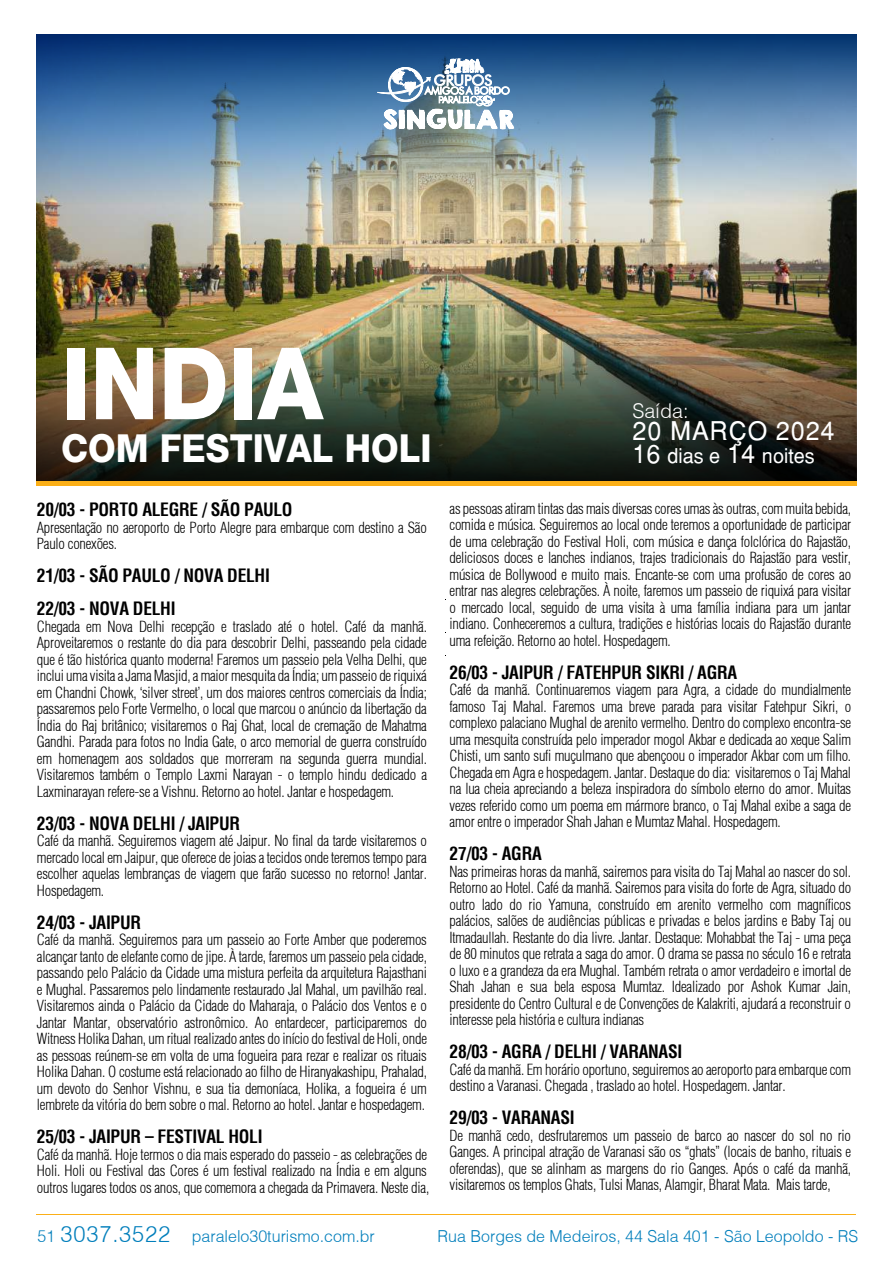
<style>
.page{position:relative;width:893px;height:1263px;background:#fff}
.page>*{position:absolute;margin:0;border:0;box-sizing:border-box;transform-origin:0 0}
.t1{font:800 100.05px "Helvetica 85";color:#fff;scale:.92 1}
.t2{font:800 38.4px "Helvetica 85";color:#fff;scale:.92 1}
.t3{font:25.8px "Helvetica";letter-spacing:.035em;color:#fff}
.t4{font:20.4px "Helvetica";color:#fff}
.t5{font:300 20.4px "Helvetica";color:#fff}
.t6{font:700 condensed 18px/33px "Helvetica";letter-spacing:-.015em;color:#000}
.t7{font:300 16.5px "Helvetica";color:#007ebb}
.t8{font:300 condensed 15px/16.5px "Helvetica";letter-spacing:-.015em;color:#000;text-align:justify}
.s1{font-size:25.8px}
.s2{font-size:22.5px}
</style>
<div class="page">
<img style="left:36px;top:34px;width:821px;height:449px">
<img style="left:37px;top:334px;width:819px;height:147px">
<img style="left:37px;top:34px;width:819px;height:171px">
<hr style="left:36px;top:1214px;width:820px;height:1px;background:#fbaf17">
<hr style="left:36px;top:481px;width:820px;height:4px;background:#fbaf17">
<svg style="left:377px;top:53px;width:137px;height:85px"></svg>
<h1 class="t1" style="left:61px;top:324px;width:286px">INDIA</h1>
<h2 class="t2" style="left:61px;top:425px;width:404px">COM FESTIVAL HOLI</h2>
<p class="t6" style="left:37px;top:493px;width:257px">20/03 - PORTO ALEGRE / SÃO PAULO</p>
<p class="t8" style="left:37px;top:519px;width:391px">Apresentação no aeroporto de Porto Alegre para embarque com destino a São<br>Paulo conexões.</p>
<p class="t6" style="left:37px;top:559px;width:234px">21/03 - SÃO PAULO / NOVA DELHI<br>22/03 - NOVA DELHI</p>
<p class="t8" style="left:37px;top:618px;width:392px">Chegada em Nova Delhi recepção e traslado até o hotel. Café da manhã.<br>Aproveitaremos o restante do dia para descobrir Delhi, passeando pela cidade que é tão histórica quanto moderna! Faremos um passeio pela Velha Delhi, que inclui uma visita a Jama Masjid, a maior mesquita da Índia; um passeio de riquixá em Chandni Chowk, ‘silver street’, um dos maiores centros comerciais da Índia; passaremos pelo Forte Vermelho, o local que marcou o anúncio da libertação da Índia do Raj britânico; visitaremos o Raj Ghat, local de cremação de Mahatma Gandhi. Parada para fotos no India Gate, o arco memorial de guerra construído em homenagem aos soldados que morreram na segunda guerra mundial.<br>Visitaremos também o Templo Laxmi Narayan - o templo hindu dedicado a Laxminarayan refere-se a Vishnu. Retorno ao hotel. Jantar e hospedagem.</p>
<p class="t6" style="left:37px;top:806px;width:205px">23/03 - NOVA DELHI / JAIPUR</p>
<p class="t8" style="left:37px;top:832px;width:392px">Café da manhã. Seguiremos viagem até Jaipur. No final da tarde visitaremos o mercado local em Jaipur, que oferece de joias a tecidos onde teremos tempo para escolher aquelas lembranças de viagem que farão sucesso no retorno! Jantar.<br>Hospedagem.</p>
<p class="t6" style="left:37px;top:905px;width:106px">24/03 - JAIPUR</p>
<p class="t8" style="left:37px;top:931px;width:392px">Café da manhã. Seguiremos para um passeio ao Forte Amber que poderemos alcançar tanto de elefante como de jipe. À tarde, faremos um passeio pela cidade, passando pelo Palácio da Cidade uma mistura perfeita da arquitetura Rajasthani e Mughal. Passaremos pelo lindamente restaurado Jal Mahal, um pavilhão real.<br>Visitaremos ainda o Palácio da Cidade do Maharaja, o Palácio dos Ventos e o Jantar Mantar, observatório astronômico. Ao entardecer, participaremos do Witness Holika Dahan, um ritual realizado antes do início do festival de Holi, onde as pessoas reúnem-se em volta de uma fogueira para rezar e realizar os rituais Holika Dahan. O costume está relacionado ao filho de Hiranyakashipu, Prahalad, um devoto do Senhor Vishnu, e sua tia demoníaca, Holika, a fogueira é um lembrete da vitória do bem sobre o mal. Retorno ao hotel. Jantar e hospedagem.</p>
<p class="t6" style="left:37px;top:1120px;width:227px">25/03 - JAIPUR – FESTIVAL HOLI</p>
<p class="t8" style="left:37px;top:1146px;width:394px;text-align:left">Café da manhã. Hoje termos o dia mais esperado do passeio - as celebrações de<br>Holi. Holi ou Festival das Cores é um festival realizado na Índia e em alguns outros lugares todos os anos, que comemora a chegada da Primavera. Neste dia,</p>
<h3 class="t5" style="left:633px;top:398px;width:57px">Saída:</h3>
<h3 class="t3" style="left:633px;top:415px;width:203px">20 MARÇO 2024</h3>
<h3 class="t4" style="left:633px;top:443px;width:184px"><span class="s1">16</span> dias e <span class="s1">14</span> noites</h3>
<p class="t8" style="left:450px;top:500px;width:403px">as pessoas atiram tintas das mais diversas cores umas às outras, com muita bebida, comida e música. Seguiremos ao local onde teremos a oportunidade de participar de uma celebração do Festival Holi, com música e dança folclórica do Rajastão, deliciosos doces e lanches indianos, trajes tradicionais do Rajastão para vestir, música de Bollywood e muito mais. Encante-se com uma profusão de cores ao entrar nas alegres celebrações. À noite, faremos um passeio de riquixá para visitar o mercado local, seguido de uma visita à uma família indiana para um jantar indiano. Conheceremos a cultura, tradições e histórias locais do Rajastão durante uma refeição. Retorno ao hotel. Hospedagem.</p>
<p class="t6" style="left:450px;top:656px;width:289px">26/03 - JAIPUR / FATEHPUR SIKRI / AGRA</p>
<p class="t8" style="left:450px;top:682px;width:403px">Café da manhã. Continuaremos viagem para Agra, a cidade do mundialmente famoso Taj Mahal. Faremos uma breve parada para visitar Fatehpur Sikri, o complexo palaciano Mughal de arenito vermelho. Dentro do complexo encontra-se uma mesquita construída pelo imperador mogol Akbar e dedicada ao xeque Salim Chisti, um santo sufi muçulmano que abençoou o imperador Akbar com um filho.<br>Chegada em Agra e hospedagem. Jantar. Destaque do dia: visitaremos o Taj Mahal na lua cheia apreciando a beleza inspiradora do símbolo eterno do amor. Muitas vezes referido como um poema em mármore branco, o Taj Mahal exibe a saga de amor entre o imperador Shah Jahan e Mumtaz Mahal. Hospedagem.</p>
<p class="t6" style="left:450px;top:837px;width:94px">27/03 - AGRA</p>
<p class="t8" style="left:450px;top:863px;width:403px">Nas primeiras horas da manhã, sairemos para visita do Taj Mahal ao nascer do sol.<br>Retorno ao Hotel. Café da manhã. Sairemos para visita do forte de Agra, situado do outro lado do rio Yamuna, construído em arenito vermelho com magníficos palácios, salões de audiências públicas e privadas e belos jardins e Baby Taj ou Itmadaullah. Restante do dia livre. Jantar. Destaque: Mohabbat the Taj - uma peça de 80 minutos que retrata a saga do amor. O drama se passa no século 16 e retrata o luxo e a grandeza da era Mughal. Também retrata o amor verdadeiro e imortal de Shah Jahan e sua bela esposa Mumtaz. Idealizado por Ashok Kumar Jain, presidente do Centro Cultural e de Convenções de Kalakriti, ajudará a reconstruir o interesse pela história e cultura indianas</p>
<p class="t6" style="left:450px;top:1035px;width:234px">28/03 - AGRA / DELHI / VARANASI</p>
<p class="t8" style="left:450px;top:1061px;width:403px">Café da manhã. Em horário oportuno, seguiremos ao aeroporto para embarque com destino a Varanasi. Chegada , traslado ao hotel. Hospedagem. Jantar.</p>
<p class="t6" style="left:450px;top:1101px;width:127px">29/03 - VARANASI</p>
<p class="t8" style="left:450px;top:1127px;width:403px">De manhã cedo, desfrutaremos um passeio de barco ao nascer do sol no rio Ganges. A principal atração de Varanasi são os “ghats” (locais de banho, rituais e oferendas), que se alinham as margens do rio Ganges. Após o café da manhã, visitaremos os templos Ghats, Tulsi Manas, Alamgir, Bharat Mata. Mais tarde,</p>
<p class="t7" style="left:37px;top:1226px;width:339px">51 <span class="s2">3037.3522</span> paralelo30turismo.com.br</p>
<p class="t7" style="left:438px;top:1226px;width:422px">Rua Borges de Medeiros, 44 Sala 401 - São Leopoldo - RS</p>
</div>
